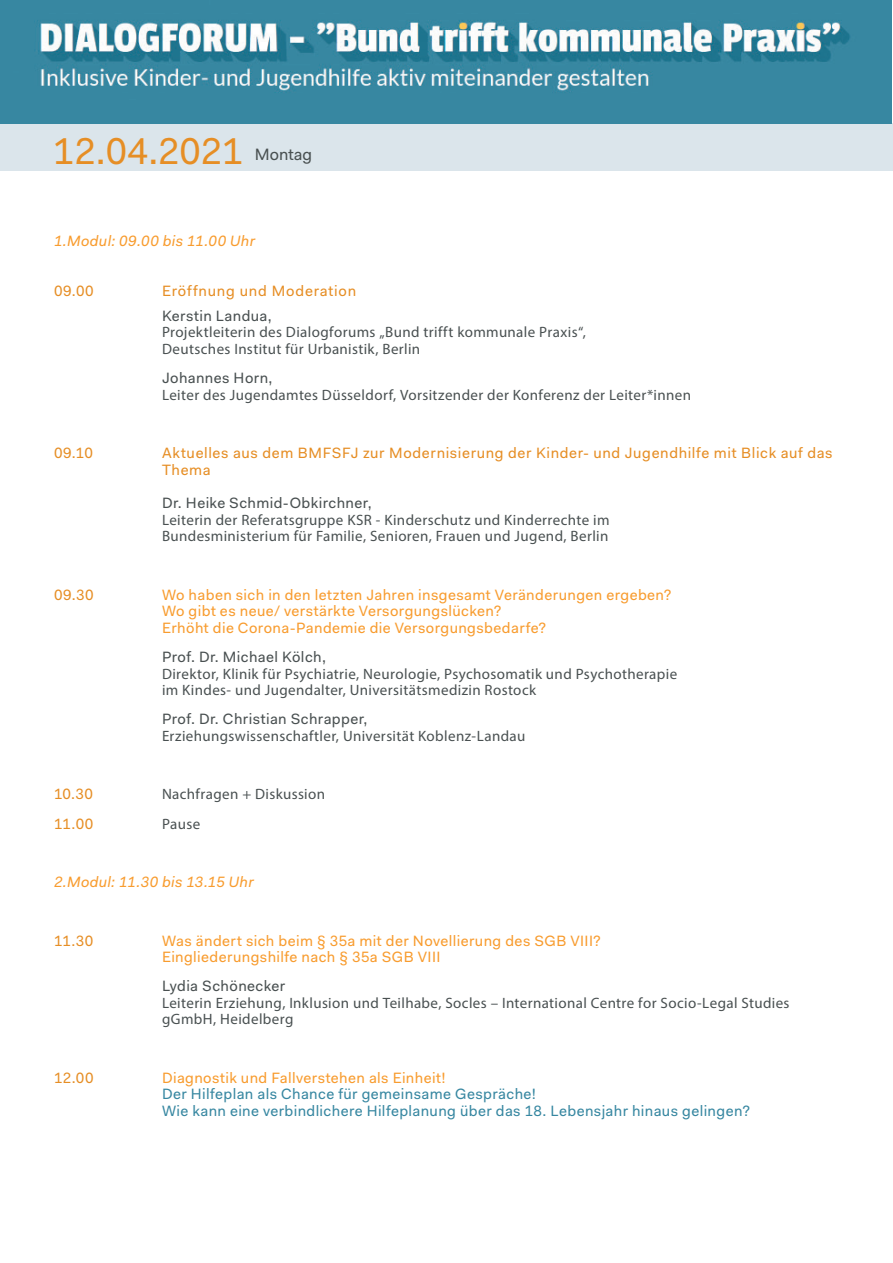
<style>
.page{position:relative;width:893px;height:1263px;background:#fff}
.page>*{position:absolute;margin:0;border:0;box-sizing:border-box;transform-origin:0 0}
.arial_7{font:37.5px "Fakt Pro";color:#e68e25}
.t1{font:16.5px "Fakt Pro";letter-spacing:.005em;color:#495051}
.t2{font:15px/16.5px "Myriad Pro";letter-spacing:.025em;color:#495051}
.t3{font:15px/16.5px "Fakt Pro";letter-spacing:.03em;color:#f89c2f}
.t4{font:15px/16.5px "Fakt Pro";letter-spacing:.03em;color:#3787a1}
.t5{font:15px/16.5px "Fakt Pro";letter-spacing:.045em;color:#e68e25}
.t6{font:italic 15px "Fakt Pro";letter-spacing:.02em;color:#f89c2f}
.s1{font-family:"Fakt Pro"}
.s2{color:#f89c2f}
</style>
<div class="page">
<div style="left:0;top:123px;width:892px;height:48px;background:#dbe5eb"></div>
<img style="left:0;top:0;width:891px;height:123px">
<p class="arial_7" style="left:53px;top:126px;width:192px">12.04.2021</p>
<p class="t1" style="left:255px;top:143px;width:59px">Montag</p>
<p class="t6" style="left:54px;top:231px;width:203px">1.Modul: 09.00 bis 11.00 Uhr</p>
<p class="t5" style="left:54px;top:282px;width:41px">09.00</p>
<p class="t5" style="left:162px;top:282px;width:196px">Eröffnung und Moderation</p>
<p class="t2" style="left:162px;top:307px;width:425px"><span class="s1">Kerstin Landua,<br></span>Projektleiterin des Dialogforums „Bund trifft kommunale Praxis“,<br>Deutsches Institut für Urbanistik, Berlin</p>
<p class="t2" style="left:162px;top:370px;width:530px"><span class="s1">Johannes Horn,<br></span>Leiter des Jugendamtes Düsseldorf, Vorsitzender der Konferenz der Leiter*innen</p>
<p class="t5" style="left:54px;top:445px;width:40px">09.10</p>
<p class="t5" style="left:162px;top:445px;width:672px">Aktuelles aus dem BMFSFJ zur Modernisierung der Kinder- und Jugendhilfe mit Blick auf das<br>Thema</p>
<p class="t2" style="left:162px;top:495px;width:449px"><span class="s1">Dr. Heike Schmid-Obkirchner,<br></span>Leiterin der Referatsgruppe KSR - Kinderschutz und Kinderrechte im<br>Bundesministerium für Familie, Senioren, Frauen und Jugend, Berlin</p>
<p class="t5" style="left:54px;top:586px;width:41px">09.30</p>
<p class="t3" style="left:162px;top:586px;width:511px">Wo haben sich in den letzten Jahren insgesamt Veränderungen ergeben?<br>Wo gibt es neue/ verstärkte Versorgungslücken?<br>Erhöht die Corona-Pandemie die Versorgungsbedarfe?</p>
<p class="t2" style="left:162px;top:648px;width:517px"><span class="s1">Prof. Dr. Michael Kölch,<br></span>Direktor, Klinik für Psychiatrie, Neurologie, Psychosomatik und Psychotherapie im Kindes- und Jugendalter, Universitätsmedizin Rostock</p>
<p class="t2" style="left:162px;top:711px;width:365px"><span class="s1">Prof. Dr. Christian Schrapper,<br></span>Erziehungswissenschaftler, Universität Koblenz-Landau</p>
<p class="t5" style="left:54px;top:786px;width:41px">10.30</p>
<p class="t2" style="left:162px;top:786px;width:165px">Nachfragen + Diskussion</p>
<p class="t5" style="left:54px;top:815px;width:41px">11.00</p>
<p class="t2" style="left:162px;top:815px;width:40px">Pause</p>
<p class="t6" style="left:54px;top:872px;width:201px">2.Modul: 11.30 bis 13.15 Uhr</p>
<p class="t5" style="left:54px;top:932px;width:41px">11.30</p>
<p class="t3" style="left:162px;top:932px;width:440px">Was ändert sich beim § 35a mit der Novellierung des SGB VIII?<br>Eingliederungshilfe nach § 35a SGB VIII</p>
<p class="t2" style="left:162px;top:978px;width:629px"><span class="s1">Lydia Schönecker<br></span>Leiterin Erziehung, Inklusion und Teilhabe, Socles – International Centre for Socio-Legal Studies gGmbH, Heidelberg</p>
<p class="t5" style="left:54px;top:1069px;width:41px">12.00</p>
<p class="t4" style="left:162px;top:1069px;width:589px"><span class="s2">Diagnostik und Fallverstehen als Einheit!<br></span>Der Hilfeplan als Chance für gemeinsame Gespräche!<br>Wie kann eine verbindlichere Hilfeplanung über das 18. Lebensjahr hinaus gelingen?</p>
</div>
